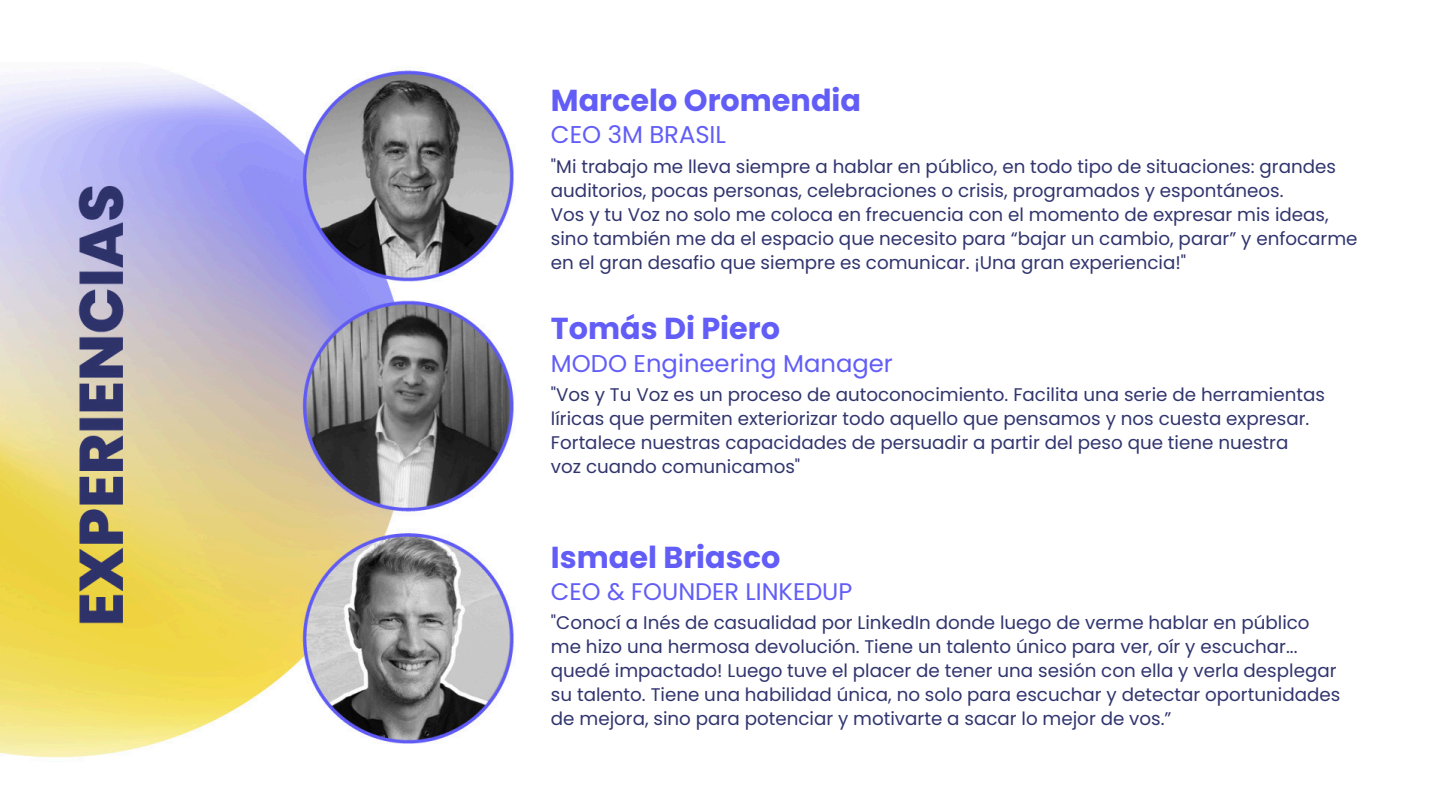
<style>
.page{position:relative;width:1440px;height:810px;background:#fff}
.page>*{position:absolute;margin:0;border:0;box-sizing:border-box;transform-origin:0 0}
.t1{font:700 30.3px "Poppins";color:#625df6}
.t2{font:24.3px "Poppins";color:#625df6}
.t3{font:24px "Poppins";color:#625df6}
.t4{font:18.3px/24px "Poppins";color:#31356e}
</style>
<div class="page">
<img style="left:0;top:70px;width:515px;height:688px">
<p class="t1" style="left:551px;top:79px;width:312px">Marcelo Oromendia</p>
<p class="t2" style="left:551px;top:118px;width:177px">CEO 3M BRASIL</p>
<p class="t4" style="left:551px;top:154px;width:808px">"Mi trabajo me lleva siempre a hablar en público, en todo tipo de situaciones: grandes auditorios, pocas personas, celebraciones o crisis, programados y espontáneos.<br>Vos y tu Voz no solo me coloca en frecuencia con el momento de expresar mis ideas, sino también me da el espacio que necesito para “bajar un cambio, parar” y enfocarme en el gran desafio que siempre es comunicar. ¡Una gran experiencia!"</p>
<h1 class="t1" style="left:551px;top:308px;width:231px">Tomás Di Piero</h1>
<h1 class="t2" style="left:551px;top:346px;width:344px">MODO Engineering Manager</h1>
<h1 class="t4" style="left:551px;top:383px;width:776px">"Vos y Tu Voz es un proceso de autoconocimiento. Facilita una serie de herramientas líricas que permiten exteriorizar todo aquello que pensamos y nos cuesta expresar.<br>Fortalece nuestras capacidades de persuadir a partir del peso que tiene nuestra<br>voz cuando comunicamos"</h1>
<h1 class="t1" style="left:551px;top:536px;width:231px">Ismael Briasco</h1>
<h1 class="t3" style="left:551px;top:574px;width:303px">CEO &amp; FOUNDER LINKEDUP</h1>
<h1 class="t4" style="left:551px;top:610px;width:791px">"Conocí a Inés de casualidad por LinkedIn donde luego de verme hablar en público me hizo una hermosa devolución. Tiene un talento único para ver, oír y escuchar... quedé impactado! Luego tuve el placer de tener una sesión con ella y verla desplegar su talento. Tiene una habilidad única, no solo para escuchar y detectar oportunidades de mejora, sino para potenciar y motivarte a sacar lo mejor de vos.”</h1>
</div>
